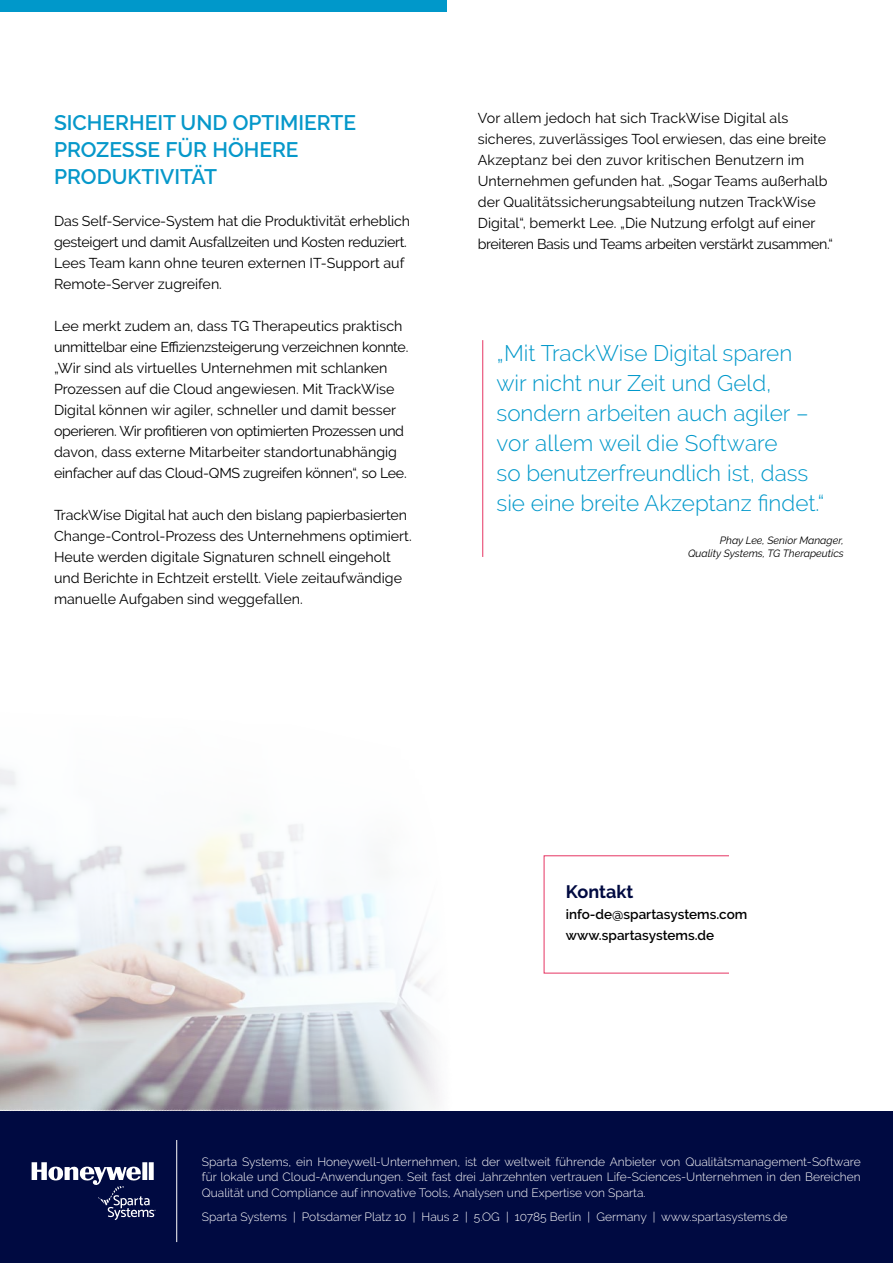
<style>
.page{position:relative;width:893px;height:1263px;background:#fff}
.page>*{position:absolute;margin:0;border:0;box-sizing:border-box;transform-origin:0 0}
.Callout{font:300 22.5px/30px "Raleway";color:#0098ca}
.t1{font:600 21px/27px "Raleway";color:#0698ca}
.t2{font:700 18px "Raleway";color:#000a41}
.Bodycopy{font:14.25px/21px "Raleway";color:#000}
.t3{font:600 13.5px "Raleway";color:#000}
.t4{font:300 12px/15.8px "Raleway";color:#fff;text-align:justify}
.t5{font:italic 10.5px "Raleway";color:#000}
</style>
<div class="page">
<div style="left:0;top:1111px;width:893px;height:152px;background:#000a41"></div>
<svg style="left:32px;top:1162px;width:124px;height:58px"></svg>
<hr style="left:176px;top:1140px;width:1px;height:102px;background:#fff">
<div style="left:0;top:0;width:446px;height:12px;background:#0098ca"></div>
<img style="left:0;top:768px;width:439px;height:343px">
<svg style="left:544px;top:855px;width:185px;height:118px"></svg>
<hr style="left:482px;top:340px;width:1px;height:217px;background:#e63562">
<h2 class="t1" style="left:54px;top:109px;width:304px">SICHERHEIT UND OPTIMIERTE<br>PROZESSE FÜR HÖHERE<br>PRODUKTIVITÄT</h2>
<p class="Bodycopy" style="left:54px;top:210px;width:358px">Das Self-Service-System hat die Produktivität erheblich gesteigert und damit Ausfallzeiten und Kosten reduziert.<br>Lees Team kann ohne teuren externen IT-Support auf Remote-Server zugreifen.</p>
<p class="Bodycopy" style="left:54px;top:315px;width:356px">Lee merkt zudem an, dass TG Therapeutics praktisch unmittelbar eine Effizienzsteigerung verzeichnen konnte. „Wir sind als virtuelles Unternehmen mit schlanken Prozessen auf die Cloud angewiesen. Mit TrackWise Digital können wir agiler, schneller und damit besser operieren. Wir profitieren von optimierten Prozessen und davon, dass externe Mitarbeiter standortunabhängig einfacher auf das Cloud-QMS zugreifen können“, so Lee.</p>
<p class="Bodycopy" style="left:54px;top:504px;width:359px">TrackWise Digital hat auch den bislang papierbasierten Change-Control-Prozess des Unternehmens optimiert.<br>Heute werden digitale Signaturen schnell eingeholt und Berichte in Echtzeit erstellt. Viele zeitaufwändige manuelle Aufgaben sind weggefallen.</p>
<p class="Bodycopy" style="left:478px;top:108px;width:356px">Vor allem jedoch hat sich TrackWise Digital als sicheres, zuverlässiges Tool erwiesen, das eine breite Akzeptanz bei den zuvor kritischen Benutzern im Unternehmen gefunden hat. „Sogar Teams außerhalb der Qualitätssicherungsabteilung nutzen TrackWise Digital“, bemerkt Lee. „Die Nutzung erfolgt auf einer breiteren Basis und Teams arbeiten verstärkt zusammen.“</p>
<p class="Callout" style="left:496px;top:338px;width:329px">„Mit TrackWise Digital sparen wir nicht nur Zeit und Geld, sondern arbeiten auch agiler – vor allem weil die Software<br>so benutzerfreundlich ist, dass sie eine breite Akzeptanz findet.“</p>
<p class="t5" style="left:720px;top:534px;width:125px">Phay Lee, Senior Manager,</p>
<p class="t5" style="left:688px;top:547px;width:157px">Quality Systems, TG Therapeutics</p>
<p class="t2" style="left:566px;top:882px;width:69px">Kontakt</p>
<p class="t3" style="left:566px;top:907px;width:183px">info-de@spartasystems.com</p>
<p class="t3" style="left:566px;top:928px;width:150px">www.spartasystems.de</p>
<p class="t4" style="left:202px;top:1153px;width:660px">Sparta Systems, ein Honeywell-Unternehmen, ist der weltweit führende Anbieter von Qualitätsmanagement-Software für lokale und Cloud-Anwendungen. Seit fast drei Jahrzehnten vertrauen Life-Sciences-Unternehmen in den Bereichen Qualität und Compliance auf innovative Tools, Analysen und Expertise von Sparta.</p>
<p class="t4" style="left:202px;top:1209px;width:587px">Sparta Systems | Potsdamer Platz 10 | Haus 2 | 5.OG | 10785 Berlin | Germany | www.spartasystems.de</p>
</div>
